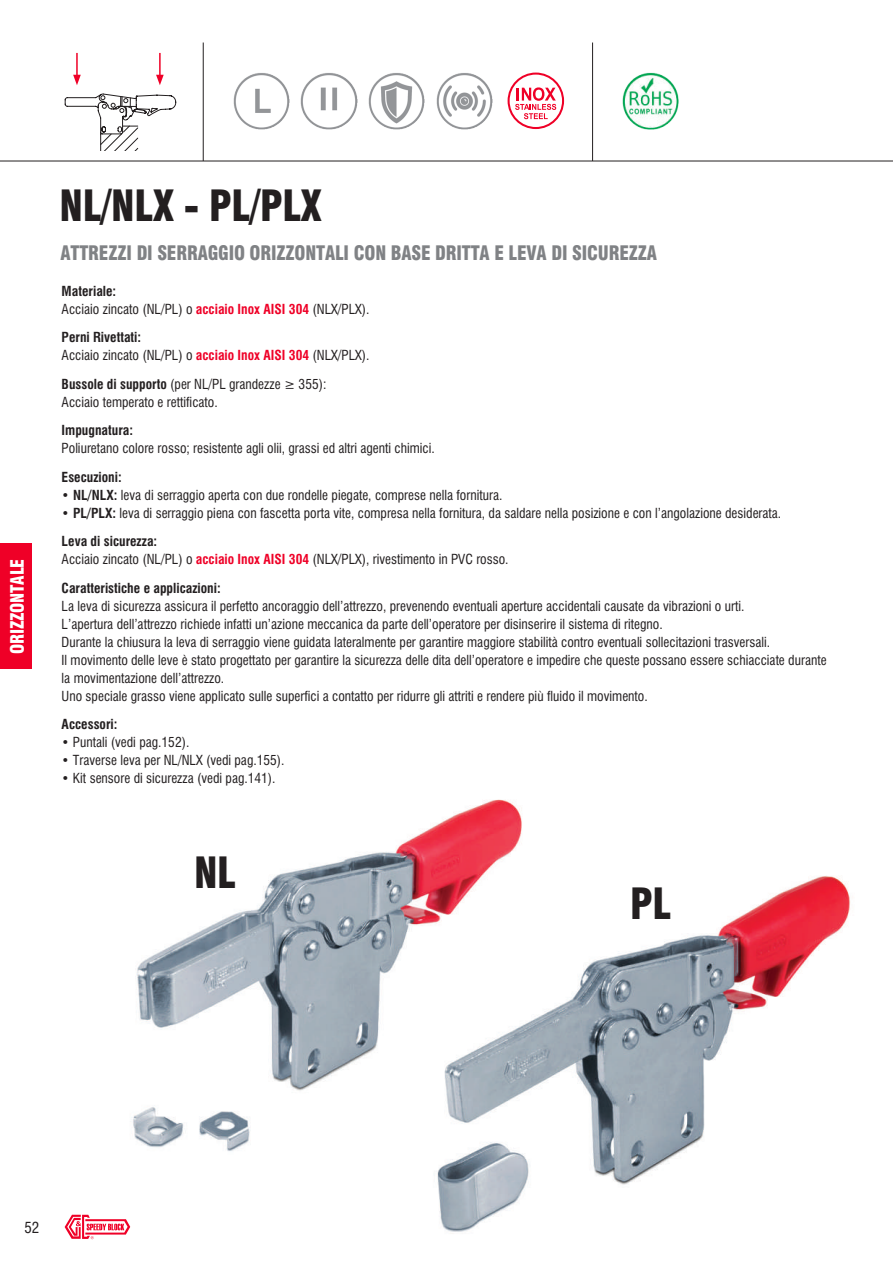
<style>
.page{position:relative;width:893px;height:1263px;background:#fff}
.page>*{position:absolute;margin:0;border:0;box-sizing:border-box;transform-origin:0 0}
.t1{font:900 condensed 42px "Swiss 721 BT";letter-spacing:-.01em;color:#231f20;scale:.95 1}
.t2{font:900 condensed 19.5px "Swiss 721 BT";letter-spacing:-.01em;color:#808285;scale:.95 1}
.t3{font:900 condensed 18px "Swiss 721 BT";letter-spacing:-.01em;color:#fff;scale:.95 1}
.t4{font:15px "Swis 721 BT Condensed 2";color:#231f20}
.t5{font:13.5px/18px "Swis 721 BT Condensed 2";color:#231f20}
.t6{font:700 condensed 13.5px "Swiss 721 BT";color:#231f20}
.s1{font-family:"Swiss 721 BT";font-weight:700;font-stretch:condensed;color:#ef0027}
.s2{font-family:"Swiss 721 BT";font-weight:700;font-stretch:condensed}
</style>
<div class="page">
<img style="left:131px;top:799px;width:391px;height:352px">
<img style="left:404px;top:859px;width:447px;height:373px">
<svg style="left:65px;top:94px;width:111px;height:57px"></svg>
<hr style="left:76px;top:53px;width:2px;height:24px;background:#ef0027">
<svg style="left:73px;top:75px;width:8px;height:10px"></svg>
<hr style="left:159px;top:53px;width:2px;height:24px;background:#ef0027">
<svg style="left:156px;top:75px;width:8px;height:10px"></svg>
<hr style="left:0;top:161px;width:893px;height:1px;background:#231f20">
<img style="left:233px;top:73px;width:57px;height:56px">
<img style="left:301px;top:73px;width:56px;height:56px">
<hr style="left:203px;top:43px;width:1px;height:118px;background:#231f20">
<div style="left:0;top:543px;width:32px;height:126px;background:#ef0027"></div>
<img style="left:368px;top:73px;width:57px;height:56px">
<img style="left:436px;top:73px;width:57px;height:56px">
<img style="left:622px;top:73px;width:57px;height:56px">
<svg style="left:508px;top:73px;width:56px;height:56px"></svg>
<hr style="left:592px;top:43px;width:1px;height:118px;background:#231f20">
<svg style="left:65px;top:1215px;width:65px;height:24px"></svg>
<h3 class="t3" style="left:6px;top:654px;width:102px;rotate:-90deg">ORIZZONTALE</h3>
<h1 class="t1" style="left:60px;top:180px;width:278px">NL/NLX - PL/PLX</h1>
<h2 class="t2" style="left:61px;top:241px;width:629px">ATTREZZI DI SERRAGGIO ORIZZONTALI CON BASE DRITTA E LEVA DI SICUREZZA</h2>
<p class="t6" style="left:62px;top:283px;width:56px">Materiale:</p>
<p class="t5" style="left:62px;top:300px;width:309px">Acciaio zincato (NL/PL) o <span class="s1">acciaio Inox AISI 304</span> (NLX/PLX).</p>
<p class="t6" style="left:62px;top:329px;width:81px">Perni Rivettati:</p>
<p class="t5" style="left:62px;top:341px;width:309px;line-height:28.5px">Acciaio zincato (NL/PL) o <span class="s1">acciaio Inox AISI 304</span> (NLX/PLX).<br><span class="s2">Bussole di supporto</span> (per NL/PL grandezze ≥ 355):</p>
<p class="t5" style="left:62px;top:393px;width:158px">Acciaio temperato e rettificato.</p>
<p class="t6" style="left:62px;top:422px;width:73px">Impugnatura:</p>
<p class="t5" style="left:62px;top:439px;width:375px">Poliuretano colore rosso; resistente agli olii, grassi ed altri agenti chimici.</p>
<p class="t6" style="left:62px;top:469px;width:62px">Esecuzioni:</p>
<p class="t5" style="left:62px;top:486px;width:442px"><span class="s2">• NL/NLX:</span> leva di serraggio aperta con due rondelle piegate, comprese nella fornitura.</p>
<p class="t5" style="left:62px;top:504px;width:721px"><span class="s2">• PL/PLX:</span> leva di serraggio piena con fascetta porta vite, compresa nella fornitura, da saldare nella posizione e con l’angolazione desiderata.</p>
<p class="t6" style="left:62px;top:533px;width:97px">Leva di sicurezza:</p>
<p class="t5" style="left:62px;top:550px;width:448px">Acciaio zincato (NL/PL) o <span class="s1">acciaio Inox AISI 304</span> (NLX/PLX), rivestimento in PVC rosso.</p>
<p class="t6" style="left:62px;top:580px;width:161px">Caratteristiche e applicazioni:</p>
<p class="t5" style="left:62px;top:597px;width:766px">La leva di sicurezza assicura il perfetto ancoraggio dell’attrezzo, prevenendo eventuali aperture accidentali causate da vibrazioni o urti.<br>L’apertura dell’attrezzo richiede infatti un’azione meccanica da parte dell’operatore per disinserire il sistema di ritegno.<br>Durante la chiusura la leva di serraggio viene guidata lateralmente per garantire maggiore stabilità contro eventuali sollecitazioni trasversali.<br>Il movimento delle leve è stato progettato per garantire la sicurezza delle dita dell’operatore e impedire che queste possano essere schiacciate durante la movimentazione dell’attrezzo.<br>Uno speciale grasso viene applicato sulle superfici a contatto per ridurre gli attriti e rendere più fluido il movimento.</p>
<p class="t6" style="left:62px;top:716px;width:57px">Accessori:</p>
<p class="t5" style="left:62px;top:733px;width:129px">• Puntali (vedi pag.152).</p>
<p class="t5" style="left:62px;top:751px;width:224px">• Traverse leva per NL/NLX (vedi pag.155).</p>
<p class="t5" style="left:62px;top:769px;width:216px">• Kit sensore di sicurezza (vedi pag.141).</p>
<h1 class="t1" style="left:194px;top:848px;width:45px">NL</h1>
<h1 class="t1" style="left:630px;top:879px;width:45px">PL</h1>
<p class="t4" style="left:24px;top:1218px;width:16px">52</p>
</div>
